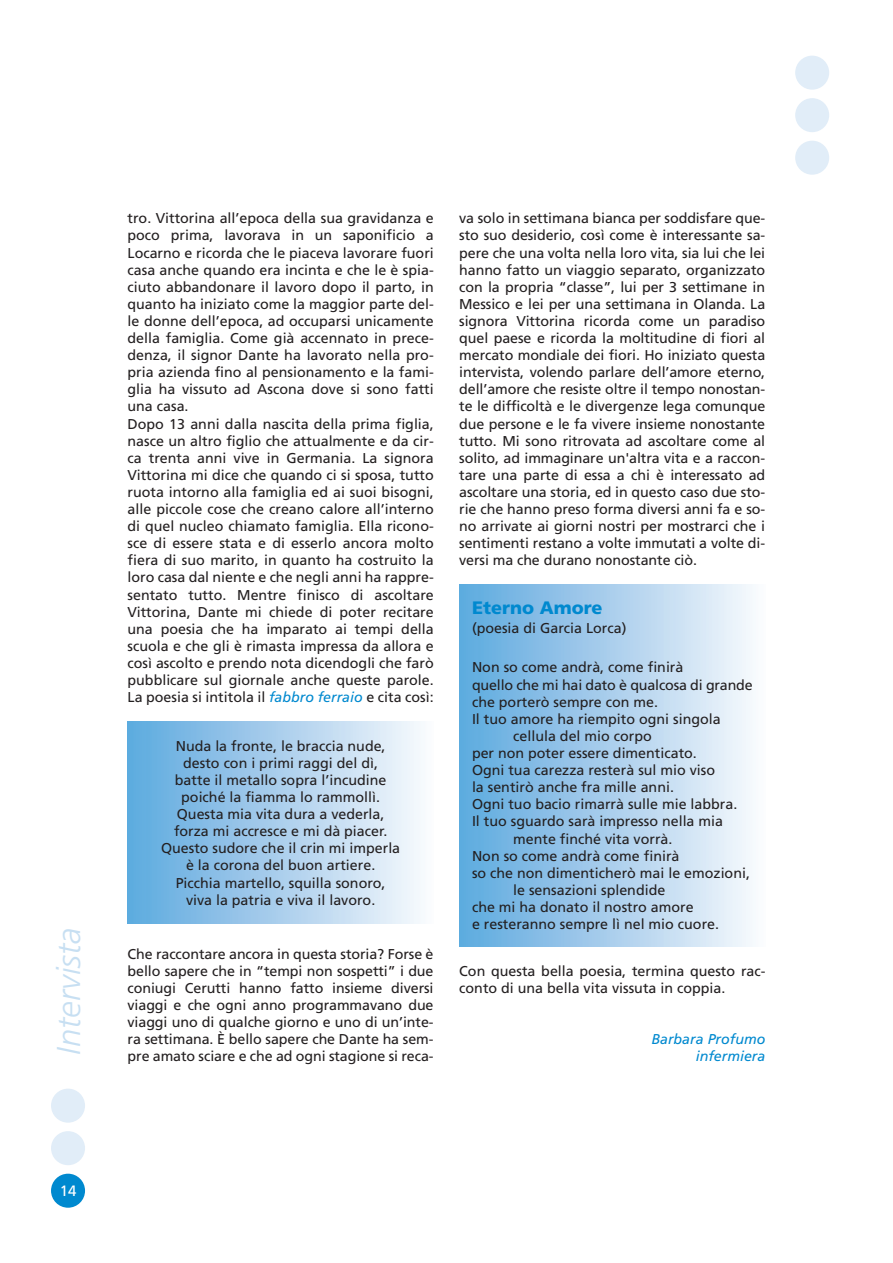
<style>
.page{position:relative;width:893px;height:1263px;background:#fff}
.page>*{position:absolute;margin:0;border:0;box-sizing:border-box;transform-origin:0 0}
.t1{font:italic 300 33px "Frutiger";color:#c7dff2}
.t2{font:900 18px "Frutiger";color:#0089cf}
.t3{font:15px "Frutiger";color:#fff}
.t4{font:14.25px/17.1px "Frutiger";color:#231f20}
.t5{font:italic 14.25px/17.1px "Frutiger";color:#0089cf;text-align:right}
.s1{font-style:italic;color:#0089cf}
</style>
<div class="page">
<div style="left:795px;top:56px;width:34px;height:34px;background:#e1edf8;border-radius:50%"></div>
<div style="left:795px;top:98px;width:34px;height:34px;background:#e1edf8;border-radius:50%"></div>
<div style="left:795px;top:141px;width:34px;height:34px;background:#e1edf8;border-radius:50%"></div>
<div style="left:51px;top:1174px;width:34px;height:34px;background:#0089cf;border-radius:50%"></div>
<div style="left:51px;top:1131px;width:34px;height:34px;background:#e1edf8;border-radius:50%"></div>
<div style="left:51px;top:1089px;width:34px;height:34px;background:#e1edf8;border-radius:50%"></div>
<div style="left:128px;top:722px;width:306px;height:202px;background:linear-gradient(to right,#5da8de,#fafafd)"></div>
<div style="left:459px;top:584px;width:306px;height:362px;background:linear-gradient(to right,#5ca8de,#faf9fd)"></div>
<h1 class="t1" style="left:55px;top:1054px;width:129px;rotate:-90deg">Intervista</h1>
<p class="t4" style="left:128px;top:211px;width:308px">tro. Vittorina all’epoca della sua gravidanza e poco prima, lavorava in un saponificio a Locarno e ricorda che le piaceva lavorare fuori casa anche quando era incinta e che le è spia&shy;ciuto abbandonare il lavoro dopo il parto, in quanto ha iniziato come la maggior parte del&shy;le donne dell’epoca, ad occuparsi unicamente della famiglia. Come già accennato in prece&shy;denza, il signor Dante ha lavorato nella pro&shy;pria azienda fino al pensionamento e la fami&shy;glia ha vissuto ad Ascona dove si sono fatti una casa.<br>Dopo 13 anni dalla nascita della prima figlia, nasce un altro figlio che attualmente e da cir&shy;ca trenta anni vive in Germania. La signora Vittorina mi dice che quando ci si sposa, tutto ruota intorno alla famiglia ed ai suoi bisogni, alle piccole cose che creano calore all’interno di quel nucleo chiamato famiglia. Ella ricono&shy;sce di essere stata e di esserlo ancora molto fiera di suo marito, in quanto ha costruito la loro casa dal niente e che negli anni ha rappre&shy;sentato tutto. Mentre finisco di ascoltare Vittorina, Dante mi chiede di poter recitare una poesia che ha imparato ai tempi della scuola e che gli è rimasta impressa da allora e così ascolto e prendo nota dicendogli che farò pubblicare sul giornale anche queste parole.<br>La poesia si intitola il <span class="s1">fabbro ferraio</span> e cita così:</p>
<p class="t4" style="left:161px;top:738px;width:241px;text-align:center">Nuda la fronte, le braccia nude, desto con i primi raggi del dì,<br>batte il metallo sopra l’incudine poiché la fiamma lo rammollì.<br>Questa mia vita dura a vederla, forza mi accresce e mi dà piacer.<br>Questo sudore che il crin mi imperla è la corona del buon artiere.<br>Picchia martello, squilla sonoro, viva la patria e viva il lavoro.</p>
<p class="t4" style="left:128px;top:946px;width:308px;text-align:justify">Che raccontare ancora in questa storia? Forse è bello sapere che in “tempi non sospetti” i due coniugi Cerutti hanno fatto insieme diversi viaggi e che ogni anno programmavano due viaggi uno di qualche giorno e uno di un’inte&shy;ra settimana. È bello sapere che Dante ha sem&shy;pre amato sciare e che ad ogni stagione si reca-</p>
<p class="t4" style="left:459px;top:211px;width:307px;text-align:justify">va solo in settimana bianca per soddisfare que&shy;sto suo desiderio, così come è interessante sa&shy;pere che una volta nella loro vita, sia lui che lei hanno fatto un viaggio separato, organizzato con la propria “classe”, lui per 3 settimane in Messico e lei per una settimana in Olanda. La signora Vittorina ricorda come un paradiso quel paese e ricorda la moltitudine di fiori al mercato mondiale dei fiori. Ho iniziato questa intervista, volendo parlare dell’amore eterno, dell’amore che resiste oltre il tempo nonostan&shy;te le difficoltà e le divergenze lega comunque due persone e le fa vivere insieme nonostante tutto. Mi sono ritrovata ad ascoltare come al solito, ad immaginare un'altra vita e a raccon&shy;tare una parte di essa a chi è interessato ad ascoltare una storia, ed in questo caso due sto&shy;rie che hanno preso forma diversi anni fa e so&shy;no arrivate ai giorni nostri per mostrarci che i sentimenti restano a volte immutati a volte di&shy;versi ma che durano nonostante ciò.</p>
<p class="t2" style="left:472px;top:600px;width:132px">Eterno Amore</p>
<p class="t4" style="left:472px;top:620px;width:156px">(poesia di Garcia Lorca)</p>
<p class="t4" style="left:472px;top:660px;width:213px">Non so come andrà, come finirà</p>
<p class="t4" style="left:472px;top:677px;width:282px">quello che mi hai dato è qualcosa di grande</p>
<p class="t4" style="left:472px;top:694px;width:188px">che porterò sempre con me.</p>
<p class="t4" style="left:472px;top:711px;width:250px">Il tuo amore ha riempito ogni singola</p>
<p class="t4" style="left:513px;top:728px;width:140px">cellula del mio corpo</p>
<p class="t4" style="left:472px;top:746px;width:226px">per non poter essere dimenticato.</p>
<p class="t4" style="left:472px;top:763px;width:245px">Ogni tua carezza resterà sul mio viso</p>
<p class="t4" style="left:472px;top:780px;width:203px">la sentirò anche fra mille anni.</p>
<p class="t4" style="left:472px;top:797px;width:267px">Ogni tuo bacio rimarrà sulle mie labbra.</p>
<p class="t4" style="left:472px;top:814px;width:253px">Il tuo sguardo sarà impresso nella mia</p>
<p class="t4" style="left:513px;top:831px;width:161px">mente finché vita vorrà.</p>
<p class="t4" style="left:472px;top:848px;width:209px">Non so come andrà come finirà</p>
<p class="t4" style="left:472px;top:865px;width:279px">so che non dimenticherò mai le emozioni,</p>
<p class="t4" style="left:513px;top:882px;width:154px">le sensazioni splendide</p>
<p class="t4" style="left:472px;top:899px;width:223px">che mi ha donato il nostro amore</p>
<p class="t4" style="left:472px;top:917px;width:249px">e resteranno sempre lì nel mio cuore.</p>
<p class="t4" style="left:459px;top:963px;width:308px">Con questa bella poesia, termina questo rac&shy;conto di una bella vita vissuta in coppia.</p>
<p class="t5" style="left:651px;top:1032px;width:116px">Barbara Profumo infermiera</p>
<p class="t3" style="left:60px;top:1185px;width:18px">14</p>
</div>
